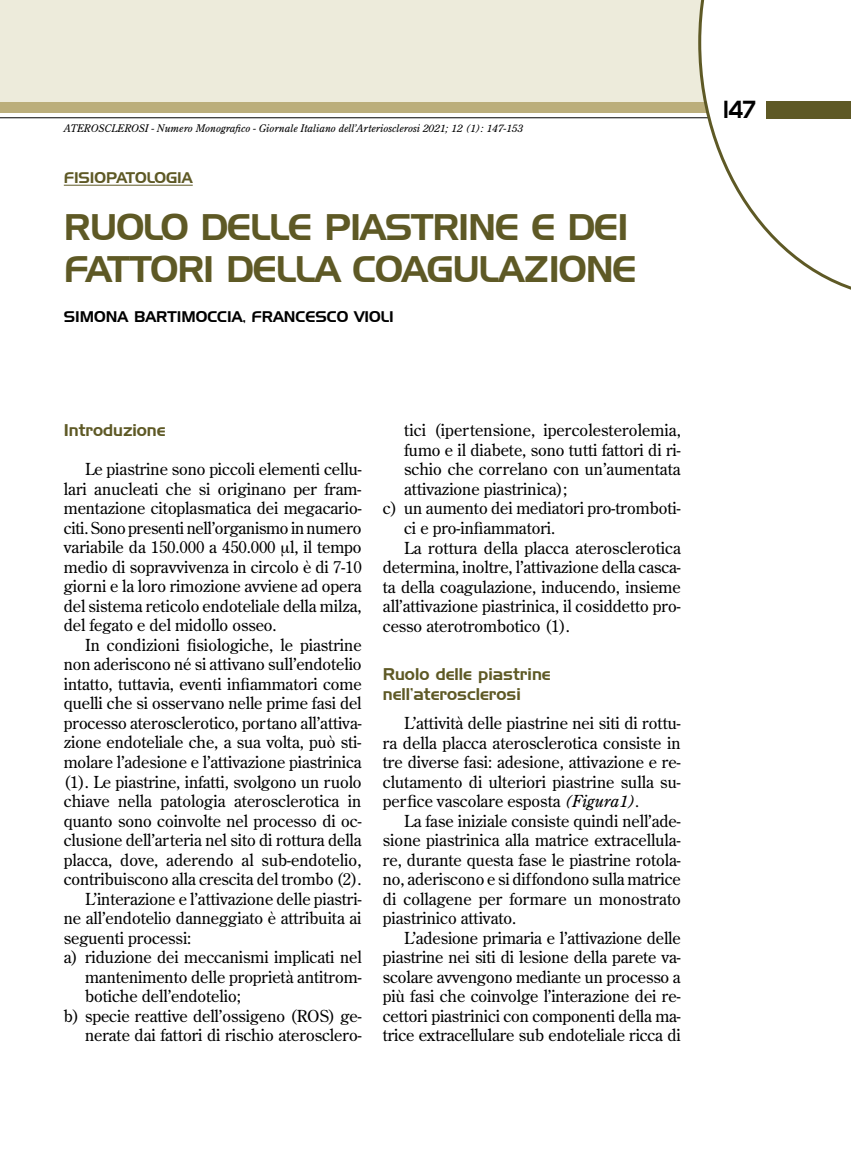
<style>
.page{position:relative;width:851px;height:1149px;background:#fff}
.page>*{position:absolute;margin:0;border:0;box-sizing:border-box;transform-origin:0 0}
.t1{font:36px/42px "Handel Gothic BT";letter-spacing:-.03em;color:#5e5925}
.t2{font:24px "Handel Gothic BT";color:#000;scale:.8 1}
.t3{font:16.5px/19.5px "Century Old Style Std";letter-spacing:-.005em;color:#000;text-align:justify}
.t4{font:16.5px/19.5px "Handel Gothic BT";color:#5e5925}
.t5{font:15px "Handel Gothic BT";color:#000}
.t6{font:15px "Handel Gothic BT";color:#5e5925}
.t7{font:italic 10.5px "Century Old Style Std";color:#000}
.s1{font-style:italic}
</style>
<div class="page">
<div style="left:0;top:0;width:850px;height:102px;background:#edebdb"></div>
<hr style="left:0;top:117px;width:850px;height:1px;background:#000">
<div style="left:0;top:102px;width:850px;height:11px;background:#bbae7b"></div>
<svg style="left:698px;top:0;width:152px;height:290px"></svg>
<div style="left:765px;top:101px;width:85px;height:17px;background:#5e5925"></div>
<hr style="left:64px;top:185px;width:129px;height:1px;background:#5e5925">
<p class="t7" style="left:64px;top:121px;width:460px">ATEROSCLEROSI - Numero Monografico - Giornale Italiano dell’Arteriosclerosi 2021; 12 (1): 147-153</p>
<p class="t6" style="left:64px;top:168px;width:130px">FISIOPATOLOGIA</p>
<h1 class="t1" style="left:64px;top:205px;width:574px">RUOLO DELLE PIASTRINE E DEI<br>FATTORI DELLA COAGULAZIONE</h1>
<p class="t5" style="left:64px;top:307px;width:331px">SIMONA BARTIMOCCIA, FRANCESCO VIOLI</p>
<p class="t4" style="left:64px;top:420px;width:103px">Introduzione</p>
<p class="t3" style="left:64px;top:459px;width:299px;text-indent:21px">Le piastrine sono piccoli elementi cellu&shy;lari anucleati che si originano per fram&shy;mentazione citoplasmatica dei megacario&shy;citi. Sono presenti nell’organismo in numero variabile da 150.000 a 450.000 l, il tempo medio di sopravvivenza in circolo è di 7-10 giorni e la loro rimozione avviene ad opera del sistema reticolo endoteliale della milza, del fegato e del midollo osseo.</p>
<p class="t3" style="left:85px;top:634px;width:278px">In condizioni fisiologiche, le piastrine</p>
<p class="t3" style="left:64px;top:654px;width:299px">non aderiscono né si attivano sull’endotelio</p>
<p class="t3" style="left:64px;top:673px;width:299px">intatto, tuttavia, eventi infiammatori come</p>
<p class="t3" style="left:64px;top:693px;width:299px">quelli che si osservano nelle prime fasi del</p>
<p class="t3" style="left:64px;top:712px;width:299px">processo aterosclerotico, portano all’attiva-</p>
<p class="t3" style="left:64px;top:732px;width:299px">zione endoteliale che, a sua volta, può sti-</p>
<p class="t3" style="left:64px;top:751px;width:299px">molare l’adesione e l’attivazione piastrinica</p>
<p class="t3" style="left:64px;top:771px;width:299px">(1). Le piastrine, infatti, svolgono un ruolo</p>
<p class="t3" style="left:64px;top:790px;width:299px">chiave nella patologia aterosclerotica in</p>
<p class="t3" style="left:64px;top:810px;width:299px">quanto sono coinvolte nel processo di oc-</p>
<p class="t3" style="left:64px;top:829px;width:299px">clusione dell’arteria nel sito di rottura della</p>
<p class="t3" style="left:64px;top:849px;width:299px">placca, dove, aderendo al sub-endotelio,</p>
<p class="t3" style="left:64px;top:868px;width:299px">contribuiscono alla crescita del trombo (2).</p>
<p class="t3" style="left:85px;top:888px;width:278px">L’interazione e l’attivazione delle piastri-</p>
<p class="t3" style="left:64px;top:907px;width:299px">ne all’endotelio danneggiato è attribuita ai</p>
<p class="t3" style="left:64px;top:927px;width:129px">seguenti processi:</p>
<p class="t3" style="left:64px;top:946px;width:299px">a) riduzione dei meccanismi implicati nel</p>
<p class="t3" style="left:85px;top:966px;width:278px">mantenimento delle proprietà antitrom-</p>
<p class="t3" style="left:85px;top:985px;width:157px">botiche dell’endotelio;</p>
<p class="t3" style="left:64px;top:1005px;width:299px">b) specie reattive dell’ossigeno (ROS) ge-</p>
<p class="t3" style="left:85px;top:1024px;width:278px">nerate dai fattori di rischio aterosclero-</p>
<p class="t3" style="left:404px;top:420px;width:278px">tici (ipertensione, ipercolesterolemia,</p>
<p class="t3" style="left:404px;top:440px;width:278px">fumo e il diabete, sono tutti fattori di ri-</p>
<p class="t3" style="left:404px;top:459px;width:278px">schio che correlano con un’aumentata</p>
<p class="t3" style="left:404px;top:479px;width:164px">attivazione piastrinica);</p>
<p class="t3" style="left:383px;top:498px;width:299px">c) un aumento dei mediatori pro-tromboti-</p>
<p class="t3" style="left:404px;top:518px;width:153px">ci e pro-infiammatori.</p>
<p class="t3" style="left:404px;top:537px;width:278px">La rottura della placca aterosclerotica</p>
<p class="t3" style="left:383px;top:557px;width:299px">determina, inoltre, l’attivazione della casca-</p>
<p class="t3" style="left:383px;top:576px;width:299px">ta della coagulazione, inducendo, insieme</p>
<p class="t3" style="left:383px;top:596px;width:299px">all’attivazione piastrinica, il cosiddetto pro-</p>
<p class="t3" style="left:383px;top:615px;width:188px">cesso aterotrombotico (1).</p>
<p class="t4" style="left:383px;top:664px;width:169px">Ruolo delle piastrine nell’aterosclerosi</p>
<p class="t3" style="left:383px;top:713px;width:299px;text-indent:21px">L’attività delle piastrine nei siti di rottu&shy;ra della placca aterosclerotica consiste in tre diverse fasi: adesione, attivazione e re&shy;clutamento di ulteriori piastrine sulla su&shy;perfice vascolare esposta <span class="s1">(Figura1).</span></p>
<p class="t3" style="left:383px;top:810px;width:299px;text-indent:21px">La fase iniziale consiste quindi nell’ade&shy;sione piastrinica alla matrice extracellula&shy;re, durante questa fase le piastrine rotola&shy;no, aderiscono e si diffondono sulla matrice di collagene per formare un monostrato piastrinico attivato.</p>
<p class="t3" style="left:383px;top:927px;width:299px;text-indent:21px">L’adesione primaria e l’attivazione delle piastrine nei siti di lesione della parete va&shy;scolare avvengono mediante un processo a più fasi che coinvolge l’interazione dei re&shy;cettori piastrinici con componenti della ma&shy;trice extracellulare sub endoteliale ricca di</p>
<h2 class="t2" style="left:723px;top:95px;width:42px">147</h2>
</div>
